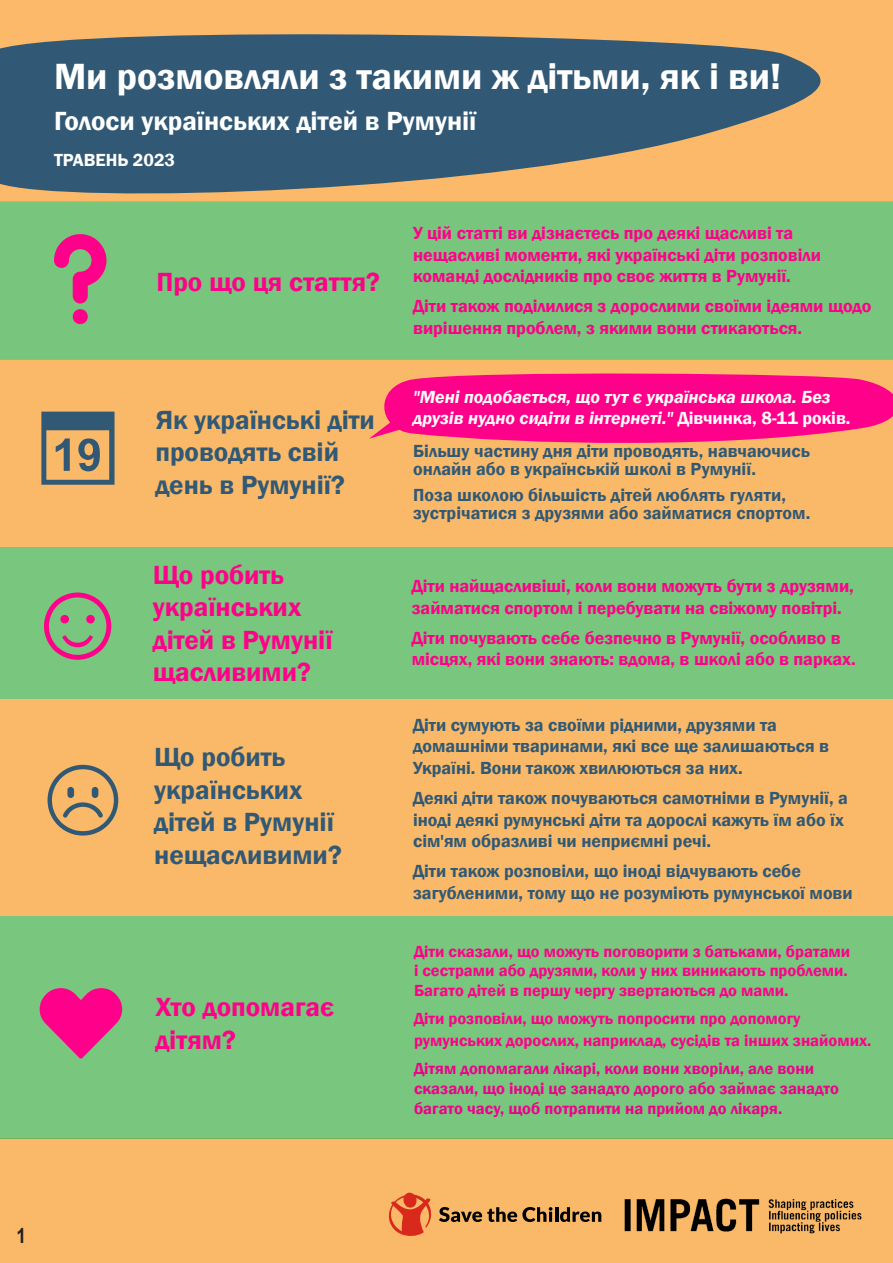
<style>
.page{position:relative;width:893px;height:1263px;background:#fff}
.page>*{position:absolute;margin:0;border:0;box-sizing:border-box;transform-origin:0 0}
.Blue_header{font:600 108px "Franklin Gothic";color:#ff008a}
.Blue_header-2{font:97.5px "OCHA Icons Unbounded";color:#315975}
.Paragraph_text{font:600 37.5px "Franklin Gothic";color:#fff}
.Paragraph_text-2{font:600 27px/32.4px "Franklin Gothic";color:#315975}
.Paragraph_text-3{font:600 27px/32.4px "Franklin Gothic";color:#ff008a}
.Paragraph_text-4{font:600 27px "Franklin Gothic";color:#fff}
.t1{font:700 21px "Arial Narrow";color:#231f20}
.Paragraph_text-5{font:600 18px/21.6px "Franklin Gothic";color:#315975}
.Paragraph_text-6{font:600 18px/21.6px "Franklin Gothic";color:#ff008a}
.Paragraph_text-7{font:italic 600 18px/21.6px "Franklin Gothic";color:#fff}
.Subtittle{font:600 18px "Franklin Gothic";color:#fff}
.Paragraph_text-8{font:600 16.5px/19.8px "Franklin Gothic";color:#ff008a}
.Paragraph_text-9{font:600 16.5px/19.8px "Franklin Gothic";color:#ed028c}
.s1{font-style:normal}
</style>
<div class="page">
<div style="left:0;top:1139px;width:893px;height:124px;background:#fab968"></div>
<svg style="left:439px;top:1207px;width:113px;height:15px"></svg>
<hr style="left:555px;top:1207px;width:3px;height:15px;background:#000">
<svg style="left:560px;top:1207px;width:41px;height:15px"></svg>
<svg style="left:388px;top:1192px;width:44px;height:44px"></svg>
<img style="left:624px;top:1198px;width:238px;height:36px">
<div style="left:0;top:0;width:893px;height:201px;background:#fbb969"></div>
<svg style="left:0;top:34px;width:821px;height:160px;fill:#315975"></svg>
<div style="left:0;top:201px;width:893px;height:159px;background:#78c57e"></div>
<div style="left:0;top:547px;width:893px;height:152px;background:#79c67f"></div>
<div style="left:0;top:916px;width:893px;height:223px;background:#79c67f"></div>
<div style="left:0;top:360px;width:893px;height:187px;background:#fab968"></div>
<svg style="left:369px;top:373px;width:524px;height:70px;background:#fe1b84"></svg>
<div style="left:0;top:699px;width:893px;height:217px;background:#fab968"></div>
<div style="left:54px;top:233px;width:52px;height:91px;background:#78c57e"></div>
<p class="Paragraph_text" style="left:54px;top:54px;width:729px">Ми розмовляли з такими ж дітьми, як і ви!</p>
<p class="Paragraph_text-4" style="left:54px;top:105px;width:424px">Голоси українських дітей в Румунії</p>
<p class="Subtittle" style="left:54px;top:149px;width:123px">ТРАВЕНЬ 2023</p>
<p class="Paragraph_text-3" style="left:156px;top:267px;width:225px">Про що ця стаття?</p>
<p class="Blue_header-2" style="left:29px;top:400px;width:99px">♡</p>
<p class="Blue_header" style="left:24px;top:551px;width:109px">☺</p>
<p class="Paragraph_text-2" style="left:155px;top:404px;width:221px">Як українські діти проводять свій день в Румунії?</p>
<p class="Paragraph_text-3" style="left:153px;top:559px;width:181px">Що робить українських дітей в Румунії щасливими?</p>
<p class="Paragraph_text-2" style="left:154px;top:741px;width:189px">Що робить українських дітей в Румунії нещасливими?</p>
<p class="Paragraph_text-3" style="left:155px;top:991px;width:180px">Хто допомагає дітям?</p>
<p class="Paragraph_text-6" style="left:413px;top:222px;width:409px">У цій статті ви дізнаєтесь про деякі щасливі та нещасливі моменти, які українські діти розповіли команді дослідників про своє життя в Румунії.</p>
<p class="Paragraph_text-6" style="left:413px;top:296px;width:460px">Діти також поділилися з дорослими своїми ідеями щодо вирішення проблем, з якими вони стикаються.</p>
<p class="Paragraph_text-7" style="left:413px;top:386px;width:439px">"Мені подобається, що тут є українська школа. Без друзів нудно сидіти в інтернеті." <span class="s1">Дівчинка, 8-11 років.</span></p>
<p class="Paragraph_text-5" style="left:413px;top:442px;width:398px;line-height:18px">Більшу частину дня діти проводять, навчаючись онлайн або в українській школі в Румунії.</p>
<p class="Paragraph_text-5" style="left:413px;top:485px;width:374px">Поза школою більшість дітей люблять гуляти,</p>
<p class="Paragraph_text-5" style="left:413px;top:503px;width:399px">зустрічатися з друзями або займатися спортом.</p>
<p class="Paragraph_text-6" style="left:412px;top:575px;width:444px">Діти найщасливіші, коли вони можуть бути з друзями, займатися спортом і перебувати на свіжому повітрі.</p>
<p class="Paragraph_text-6" style="left:412px;top:627px;width:430px">Діти почувають себе безпечно в Румунії, особливо в</p>
<p class="Paragraph_text-6" style="left:412px;top:649px;width:445px">місцях, які вони знають: вдома, в школі або в парках.</p>
<p class="Paragraph_text-5" style="left:413px;top:714px;width:417px">Діти сумують за своїми рідними, друзями та домашніми тваринами, які все ще залишаються в<br>Україні. Вони також хвилюються за них.</p>
<p class="Paragraph_text-5" style="left:413px;top:787px;width:436px">Деякі діти також почуваються самотніми в Румунії, а іноді деякі румунські діти та дорослі кажуть їм або їх сім'ям образливі чи неприємні речі.</p>
<p class="Paragraph_text-5" style="left:413px;top:861px;width:441px">Діти також розповіли, що іноді відчувають себе загубленими, тому що не розуміють румунської мови</p>
<p class="Paragraph_text-8" style="left:414px;top:941px;width:438px">Діти сказали, що можуть поговорити з батьками, братами і сестрами або друзями, коли у них виникають проблеми.<br>Багато дітей в першу чергу звертаються до мами.</p>
<p class="Paragraph_text-8" style="left:414px;top:1008px;width:459px;line-height:21.6px">Діти розповіли, що можуть попросити про допомогу румунських дорослих, наприклад, сусідів та інших знайомих.</p>
<p class="Paragraph_text-9" style="left:414px;top:1059px;width:426px">Дітям допомагали лікарі, коли вони хворіли, але вони сказали, що іноді це занадто дорого або займає занадто багато часу, щоб потрапити на прийом до лікаря.</p>
<p class="t1" style="left:16px;top:1220px;width:11px">1</p>
</div>
